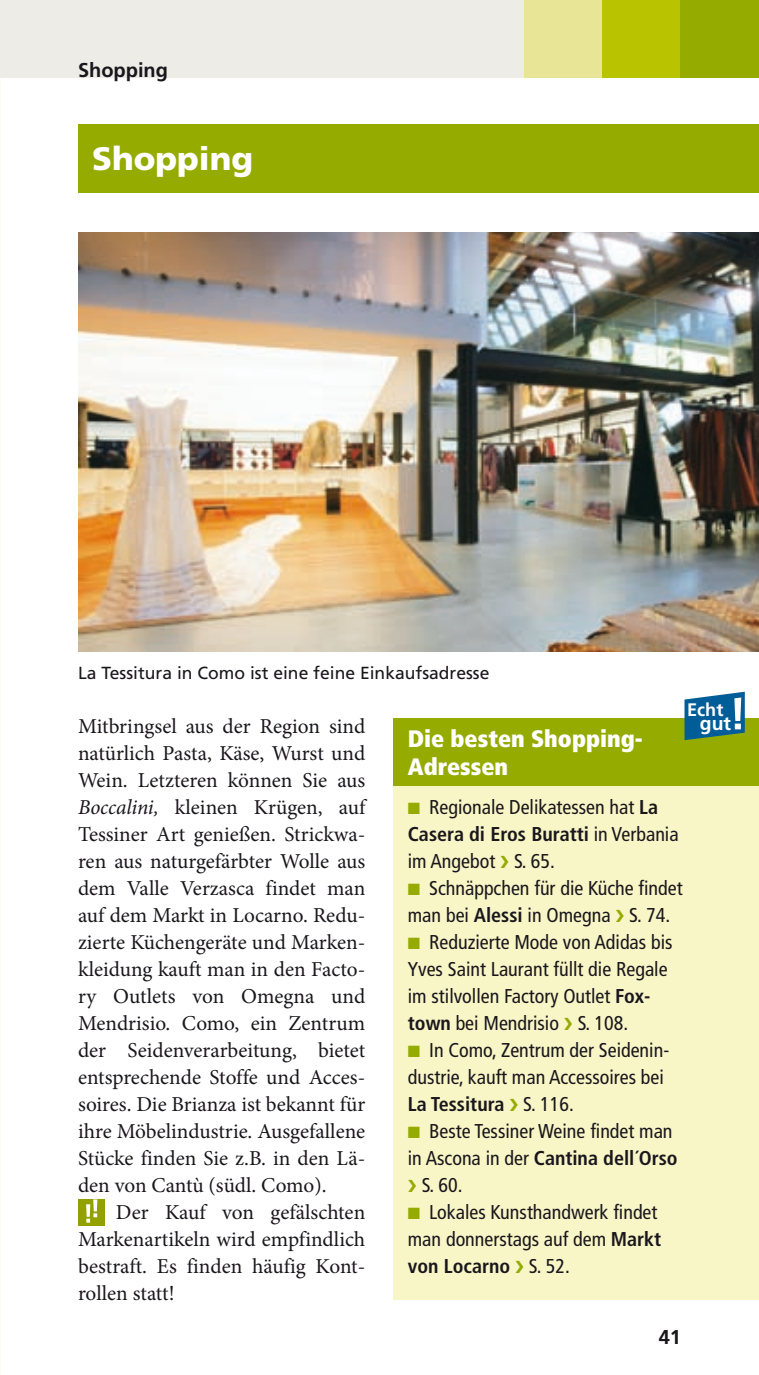
<style>
.page{position:relative;width:759px;height:1375px;background:#fff}
.page>*{position:absolute;margin:0;border:0;box-sizing:border-box;transform-origin:0 0}
.t1{font:900 32.5px "Frutiger LT Pro";color:#fff}
.t2{font:900 condensed 23.75px/27.5px "Frutiger LT Com";color:#fff}
.t3{font:21.25px "Minion Pro";color:#1a171c}
.t4{font:condensed 20px/27px "Frutiger LT Pro";color:#1a171c}
.t5{font:700 20px "Frutiger LT Pro";color:#1a171c}
.t6{font:700 19.5px "Frutiger LT Pro";color:#fff}
.t7{font:700 18px "Frutiger LT Pro";color:#fff}
.t8{font:17.5px "Frutiger LT Pro";color:#1a171c}
.s1{font-style:italic}
.s2{color:#96ab00}
.s3{font-weight:700}
</style>
<div class="page">
<div style="left:0;top:0;width:758px;height:78px;background:#edece7"></div>
<div style="left:524px;top:0;width:234px;height:78px;background:#e8e596"></div>
<div style="left:602px;top:0;width:156px;height:78px;background:#bac300"></div>
<div style="left:680px;top:0;width:78px;height:78px;background:#96ab00"></div>
<div style="left:78px;top:1199px;width:27px;height:27px;background:#92a000"></div>
<svg style="left:93px;top:1199px;width:4px;height:12px"></svg>
<svg style="left:86px;top:1213px;width:11px;height:9px"></svg>
<svg style="left:86px;top:1204px;width:4px;height:13px"></svg>
<div style="left:78px;top:124px;width:680px;height:68px;background:#96ab00"></div>
<img style="left:78px;top:232px;width:680px;height:420px">
<div style="left:393px;top:718px;width:365px;height:582px;background:#f8f5c7"></div>
<div style="left:393px;top:718px;width:365px;height:68px;background:#96ab00"></div>
<svg style="left:684px;top:692px;width:60px;height:48px"></svg>
<p class="t5" style="left:78px;top:58px;width:91px">Shopping</p>
<p class="t1" style="left:92px;top:139px;width:162px">Shopping</p>
<p class="t8" style="left:78px;top:662px;width:413px">La Tessitura in Como ist eine feine Einkaufsadresse</p>
<p class="t3" style="left:78px;top:712px;width:289px">Mitbringsel aus der Region sind</p>
<p class="t3" style="left:78px;top:739px;width:289px">natürlich Pasta, Käse, Wurst und</p>
<p class="t3" style="left:78px;top:766px;width:289px">Wein. Letzteren können Sie aus</p>
<p class="t3" style="left:78px;top:793px;width:289px"><span class="s1">Boccalini,</span> kleinen Krügen, auf</p>
<p class="t3" style="left:78px;top:820px;width:289px">Tessiner Art genießen. Strickwa-</p>
<p class="t3" style="left:78px;top:847px;width:289px">ren aus naturgefärbter Wolle aus</p>
<p class="t3" style="left:78px;top:874px;width:289px">dem Valle Verzasca findet man</p>
<p class="t3" style="left:78px;top:901px;width:289px">auf dem Markt in Locarno. Redu-</p>
<p class="t3" style="left:78px;top:928px;width:289px">zierte Küchengeräte und Marken-</p>
<p class="t3" style="left:78px;top:955px;width:288px">kleidung kauft man in den Facto-</p>
<p class="t3" style="left:78px;top:982px;width:289px">ry Outlets von Omegna und</p>
<p class="t3" style="left:78px;top:1009px;width:289px">Mendrisio. Como, ein Zentrum</p>
<p class="t3" style="left:78px;top:1036px;width:289px">der Seidenverarbeitung, bietet</p>
<p class="t3" style="left:78px;top:1063px;width:289px">entsprechende Stoffe und Acces-</p>
<p class="t3" style="left:78px;top:1090px;width:289px">soires. Die Brianza ist bekannt für</p>
<p class="t3" style="left:78px;top:1117px;width:289px">ihre Möbelindustrie. Ausgefallene</p>
<p class="t3" style="left:78px;top:1144px;width:289px">Stücke finden Sie z.B. in den Lä-</p>
<p class="t3" style="left:78px;top:1171px;width:250px">den von Cantù (südl. Como).</p>
<p class="t3" style="left:116px;top:1198px;width:251px">Der Kauf von gefälschten</p>
<p class="t3" style="left:78px;top:1225px;width:289px">Markenartikeln wird empfindlich</p>
<p class="t3" style="left:78px;top:1252px;width:289px">bestraft. Es finden häufig Kont-</p>
<p class="t3" style="left:78px;top:1279px;width:98px">rollen statt!</p>
<p class="t2" style="left:407px;top:725px;width:236px">Die besten Shopping-<br>Adressen</p>
<p class="t7" style="left:687px;top:699px;width:38px">Echt</p>
<p class="t6" style="left:699px;top:711px;width:33px">gut</p>
<p class="t4" style="left:407px;top:793px;width:272px"><span class="s2">■</span> Regionale Delikatessen hat <span class="s3">La<br>Casera di Eros Buratti</span> in Verbania im Angebot <span class="s2">❯</span> S. 65.</p>
<p class="t4" style="left:407px;top:874px;width:276px"><span class="s2">■</span> Schnäppchen für die Küche findet man bei <span class="s3">Alessi</span> in Omegna <span class="s2">❯</span> S. 74.</p>
<p class="t4" style="left:407px;top:929px;width:266px"><span class="s2">■</span> Reduzierte Mode von Adidas bis<br>Yves Saint Laurant füllt die Regale im stilvollen Factory Outlet <span class="s3">Fox&shy;town</span> bei Mendrisio <span class="s2">❯</span> S. 108.</p>
<p class="t4" style="left:407px;top:1037px;width:263px"><span class="s2">■</span> In Como, Zentrum der Seidenin&shy;dustrie, kauft man Accessoires bei<br><span class="s3">La Tessitura</span> <span class="s2">❯</span> S. 116.</p>
<p class="t4" style="left:407px;top:1118px;width:271px"><span class="s2">■</span> Beste Tessiner Weine findet man in Ascona in der <span class="s3">Cantina dell´Orso </span><span class="s2">❯</span> S. 60.</p>
<p class="t4" style="left:407px;top:1199px;width:255px"><span class="s2">■</span> Lokales Kunsthandwerk findet man donnerstags auf dem <span class="s3">Markt von Locarno</span> <span class="s2">❯</span> S. 52.</p>
<p class="t5" style="left:658px;top:1325px;width:24px">41</p>
</div>
